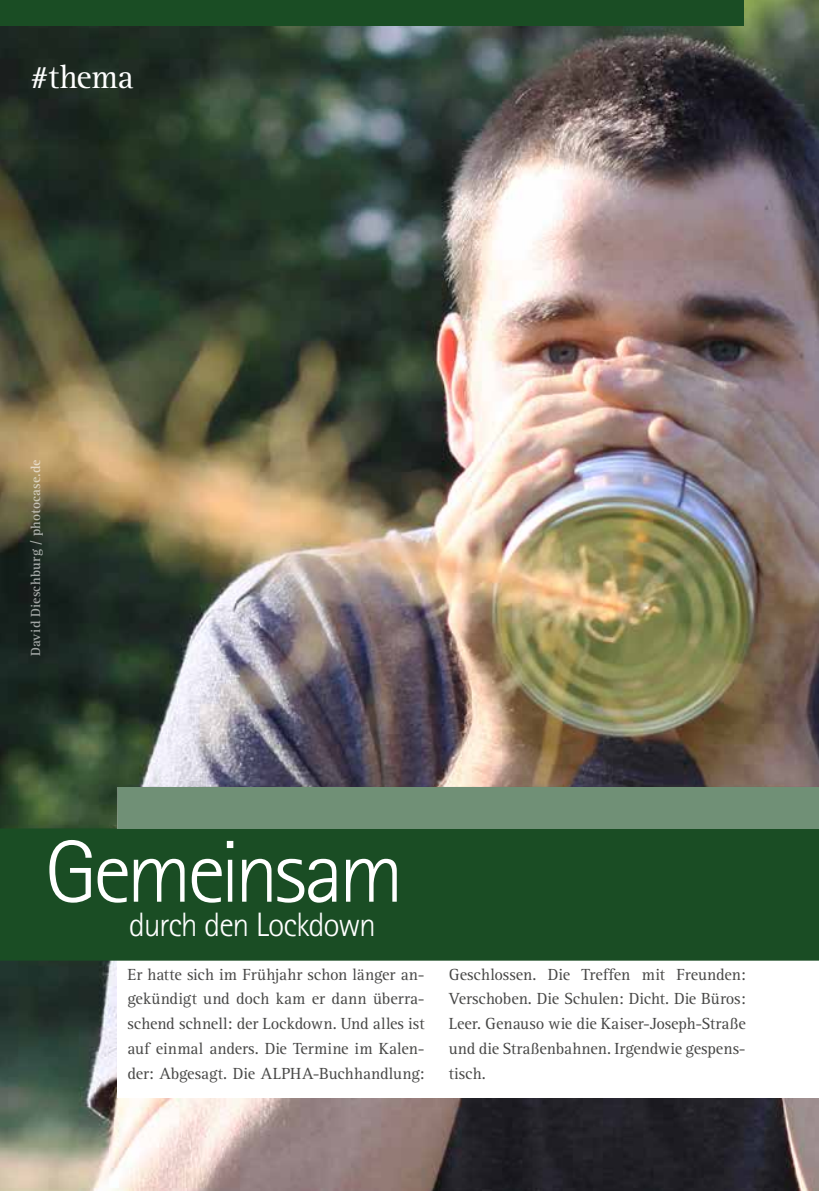
<style>
.page{position:relative;width:819px;height:1191px;background:#fff}
.page>*{position:absolute;margin:0;border:0;box-sizing:border-box;transform-origin:0 0}
.t1{font:300 88.02px "Rotis Sans Serif";letter-spacing:-.055em;color:#fff}
.t2{font:300 33.77px "Rotis Sans Serif";letter-spacing:-.04em;color:#fff}
.t3{font:33.77px "Rotis Serif";letter-spacing:-.02em;color:#fff}
.t4{font:16.62px/24.7px "Rotis Serif";color:#474746;text-align:justify}
.t5{font:700 13.65px "Rotis Serif";letter-spacing:.01em;color:#fff}
</style>
<div class="page">
<img style="left:0;top:0;width:818px;height:1191px">
<div style="left:118px;top:951px;width:701px;height:147px;background:#fff"></div>
<div style="left:0;top:787px;width:819px;height:173px;background:#1a4d24"></div>
<div style="left:118px;top:787px;width:701px;height:41px;background:#709076"></div>
<div style="left:0;top:0;width:743px;height:25px;background:#1a4d24"></div>
<h2 class="t3" style="left:30px;top:57px;width:105px">#thema</h2>
<p class="t5" style="left:27px;top:656px;width:198px;rotate:-90deg">David Dieschburg / photocase.de</p>
<h1 class="t1" style="left:45px;top:821px;width:360px">Gemeinsam</h1>
<h2 class="t2" style="left:129px;top:904px;width:249px">durch den Lockdown</h2>
<p class="t4" style="left:127px;top:962px;width:298px">Er hatte sich im Frühjahr schon länger an&shy;gekündigt und doch kam er dann überra&shy;schend schnell: der Lockdown. Und alles ist auf einmal anders. Die Termine im Kalen&shy;der: Abgesagt. Die ALPHA-Buchhandlung:</p>
<p class="t4" style="left:448px;top:962px;width:298px">Geschlossen. Die Treffen mit Freunden:<br>Verschoben. Die Schulen: Dicht. Die Büros:<br>Leer. Genauso wie die Kaiser-Joseph-Straße und die Straßenbahnen. Irgendwie gespens&shy;tisch.</p>
</div>
